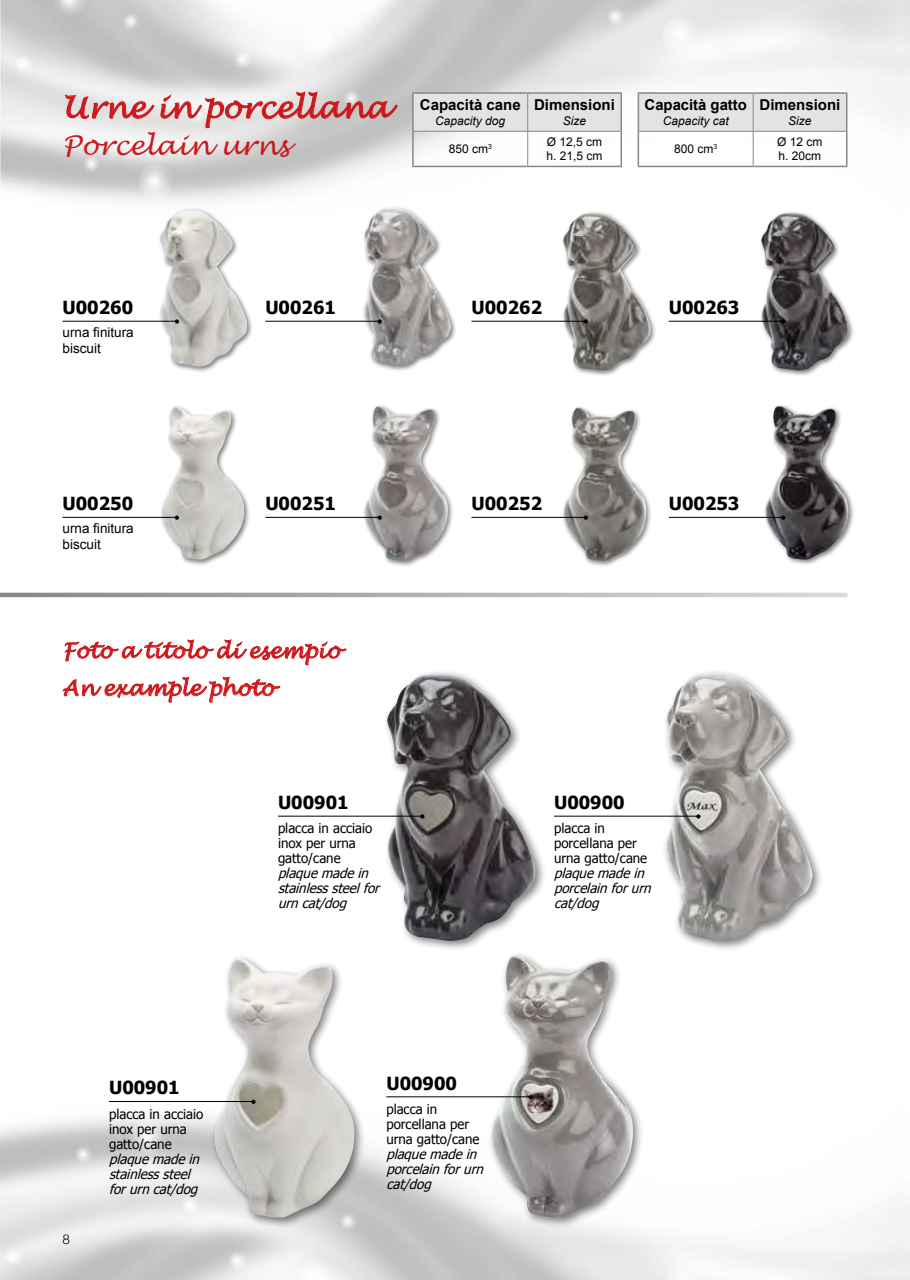
<style>
.page{position:relative;width:910px;height:1280px;background:#fff}
.page>*{position:absolute;margin:0;border:0;box-sizing:border-box;transform-origin:0 0}
.t1{font:italic 30px "Lucida Handwriting";color:#cd171a}
.t2{font:italic 27px "Lucida Handwriting";color:#cd171a}
.t3{font:italic 21px/37.5px "Lucida Handwriting";color:#cd171a}
.t4{font:700 18px "Tahoma";color:#000}
.t5{font:700 15px "Arial";color:#000}
.t6{font:italic 13.5px/15px "Tahoma";color:#000}
.t7{font:13.5px/15px "Tahoma";color:#000}
.t8{font:13.5px/16.2px "Arial";color:#000}
.t9{font:300 13.5px "Helvetica";color:#000}
.t10{font:12px/14.4px "Arial";color:#000}
.t11{font:italic 12px "Arial";color:#000}
</style>
<div class="page">
<svg style="left:64px;top:639px;width:283px;height:27px"></svg>
<svg style="left:62px;top:677px;width:219px;height:26px"></svg>
<div style="left:362px;top:404px;width:93px;height:163px;background:#000;opacity:.5"></div>
<img style="left:364px;top:406px;width:84px;height:155px">
<div style="left:759px;top:210px;width:96px;height:167px;background:#000;opacity:.5"></div>
<img style="left:761px;top:213px;width:88px;height:157px">
<div style="left:562px;top:405px;width:91px;height:162px;background:#000;opacity:.5"></div>
<img style="left:563px;top:407px;width:84px;height:154px">
<div style="left:763px;top:404px;width:92px;height:162px;background:#000;opacity:.5"></div>
<img style="left:764px;top:406px;width:85px;height:154px">
<div style="left:159px;top:404px;width:92px;height:162px;background:#000;opacity:.5"></div>
<img style="left:160px;top:406px;width:85px;height:154px">
<div style="left:158px;top:208px;width:96px;height:165px;background:#000;opacity:.5"></div>
<img style="left:160px;top:210px;width:88px;height:157px">
<svg style="left:65px;top:90px;width:333px;height:39px;background:#ddc5c5"></svg>
<hr style="left:63px;top:321px;width:113px;height:1px;background:#000">
<svg style="left:175px;top:319px;width:4px;height:5px"></svg>
<hr style="left:63px;top:517px;width:113px;height:1px;background:#000">
<svg style="left:175px;top:515px;width:4px;height:5px"></svg>
<div style="left:662px;top:669px;width:162px;height:283px;background:#000;opacity:.5"></div>
<img style="left:664px;top:673px;width:149px;height:268px">
<div style="left:382px;top:670px;width:165px;height:282px;background:#000;opacity:.5"></div>
<img style="left:387px;top:674px;width:149px;height:267px">
<hr style="left:278px;top:816px;width:144px;height:1px;background:#000">
<svg style="left:420px;top:814px;width:4px;height:4px"></svg>
<hr style="left:554px;top:816px;width:144px;height:1px;background:#000">
<svg style="left:696px;top:814px;width:4px;height:4px"></svg>
<div style="left:488px;top:951px;width:156px;height:278px;background:#000;opacity:.5"></div>
<img style="left:491px;top:956px;width:143px;height:261px">
<div style="left:210px;top:954px;width:156px;height:275px;background:#000;opacity:.5"></div>
<img style="left:212px;top:958px;width:144px;height:259px">
<hr style="left:109px;top:1101px;width:144px;height:1px;background:#000">
<hr style="left:386px;top:1096px;width:145px;height:1px;background:#000">
<svg style="left:529px;top:1095px;width:4px;height:4px"></svg>
<svg style="left:251px;top:1100px;width:5px;height:4px"></svg>
<div style="left:362px;top:205px;width:95px;height:167px;background:#000;opacity:.5"></div>
<img style="left:363px;top:208px;width:88px;height:158px">
<hr style="left:265px;top:321px;width:114px;height:1px;background:#000">
<svg style="left:378px;top:319px;width:4px;height:5px"></svg>
<hr style="left:265px;top:517px;width:114px;height:1px;background:#000">
<svg style="left:378px;top:515px;width:4px;height:5px"></svg>
<hr style="left:669px;top:321px;width:113px;height:1px;background:#000">
<svg style="left:781px;top:319px;width:4px;height:5px"></svg>
<hr style="left:669px;top:517px;width:113px;height:1px;background:#000">
<svg style="left:781px;top:515px;width:4px;height:5px"></svg>
<div style="left:561px;top:210px;width:96px;height:167px;background:#000;opacity:.5"></div>
<img style="left:563px;top:213px;width:88px;height:157px">
<hr style="left:471px;top:321px;width:114px;height:1px;background:#000">
<svg style="left:584px;top:319px;width:4px;height:5px"></svg>
<hr style="left:471px;top:517px;width:114px;height:1px;background:#000">
<svg style="left:584px;top:515px;width:4px;height:5px"></svg>
<svg style="left:0;top:593px;width:847px;height:4px;background:#b1b1b1"></svg>
<div style="left:639px;top:94px;width:207px;height:37px;background:#e3e3e3"></div>
<hr style="left:638px;top:92px;width:115px;height:2px;background:#878787">
<hr style="left:638px;top:94px;width:1px;height:37px;background:#878787">
<hr style="left:753px;top:92px;width:94px;height:2px;background:#878787">
<hr style="left:846px;top:94px;width:1px;height:37px;background:#878787">
<hr style="left:638px;top:131px;width:1px;height:35px;background:#878787">
<hr style="left:846px;top:131px;width:1px;height:35px;background:#878787">
<hr style="left:638px;top:166px;width:115px;height:1px;background:#878787">
<hr style="left:753px;top:166px;width:94px;height:1px;background:#878787">
<hr style="left:753px;top:94px;width:1px;height:37px;background:#878787">
<hr style="left:639px;top:131px;width:114px;height:1px;background:#878787">
<hr style="left:753px;top:131px;width:93px;height:1px;background:#878787">
<hr style="left:753px;top:132px;width:1px;height:34px;background:#878787">
<div style="left:414px;top:94px;width:206px;height:37px;background:#e3e3e3"></div>
<hr style="left:412px;top:92px;width:116px;height:2px;background:#878787">
<hr style="left:412px;top:94px;width:2px;height:37px;background:#878787">
<hr style="left:528px;top:92px;width:94px;height:2px;background:#878787">
<hr style="left:620px;top:94px;width:2px;height:37px;background:#878787">
<hr style="left:412px;top:131px;width:2px;height:35px;background:#878787">
<hr style="left:620px;top:131px;width:2px;height:35px;background:#878787">
<hr style="left:412px;top:166px;width:116px;height:1px;background:#878787">
<hr style="left:528px;top:166px;width:94px;height:1px;background:#878787">
<hr style="left:527px;top:94px;width:1px;height:37px;background:#878787">
<hr style="left:414px;top:131px;width:114px;height:1px;background:#878787">
<hr style="left:528px;top:131px;width:92px;height:1px;background:#878787">
<hr style="left:527px;top:132px;width:1px;height:34px;background:#878787">
<h1 class="t1" style="left:63px;top:89px;width:328px">Urne in porcellana</h1>
<h2 class="t2" style="left:63px;top:130px;width:228px">Porcelain urns</h2>
<p class="t5" style="left:420px;top:95px;width:102px">Capacità cane</p>
<p class="t11" style="left:435px;top:113px;width:72px">Capacity dog</p>
<p class="t5" style="left:534px;top:95px;width:82px">Dimensioni</p>
<p class="t11" style="left:563px;top:113px;width:25px">Size</p>
<p class="t10" style="left:449px;top:142px;width:45px">850 cm<sup>3</sup></p>
<p class="t10" style="left:546px;top:135px;width:58px">Ø 12,5 cm h. 21,5 cm</p>
<p class="t5" style="left:645px;top:95px;width:104px">Capacità gatto</p>
<p class="t11" style="left:663px;top:113px;width:68px">Capacity cat</p>
<p class="t5" style="left:759px;top:95px;width:82px">Dimensioni</p>
<p class="t11" style="left:788px;top:113px;width:25px">Size</p>
<p class="t10" style="left:674px;top:142px;width:45px">800 cm<sup>3</sup></p>
<p class="t10" style="left:777px;top:135px;width:47px">Ø 12 cm h. 20cm</p>
<h3 class="t4" style="left:63px;top:295px;width:72px">U00260</h3>
<p class="t8" style="left:63px;top:324px;width:73px">urna finitura biscuit</p>
<h3 class="t4" style="left:265px;top:295px;width:72px">U00261</h3>
<h3 class="t4" style="left:471px;top:295px;width:72px">U00262</h3>
<h3 class="t4" style="left:669px;top:295px;width:72px">U00263</h3>
<h3 class="t4" style="left:63px;top:491px;width:72px">U00250</h3>
<p class="t8" style="left:63px;top:520px;width:73px">urna finitura biscuit</p>
<h3 class="t4" style="left:265px;top:491px;width:72px">U00251</h3>
<h3 class="t3" style="left:63px;top:632px;width:279px">Foto a titolo di esempio<br>An example photo</h3>
<h3 class="t4" style="left:278px;top:790px;width:72px">U00901</h3>
<p class="t7" style="left:278px;top:820px;width:96px">placca in acciaio inox per urna gatto/cane</p>
<p class="t6" style="left:278px;top:865px;width:107px">plaquemadein stainlesssteelfor urncat/dog</p>
<h3 class="t4" style="left:471px;top:491px;width:72px">U00252</h3>
<h3 class="t4" style="left:669px;top:491px;width:72px">U00253</h3>
<h3 class="t4" style="left:554px;top:790px;width:72px">U00900</h3>
<p class="t7" style="left:554px;top:820px;width:95px">placca in porcellana per urna gatto/cane</p>
<p class="t6" style="left:554px;top:865px;width:102px">plaquemadein porcelainforurn cat/dog</p>
<p class="t9" style="left:63px;top:1228px;width:9px">8</p>
<h3 class="t4" style="left:109px;top:1075px;width:72px">U00901</h3>
<p class="t7" style="left:109px;top:1105px;width:96px">placca in acciaio inox per urna gatto/cane</p>
<p class="t6" style="left:109px;top:1150px;width:96px">plaquemadein stainlesssteel forurncat/dog</p>
<h3 class="t4" style="left:386px;top:1070px;width:72px">U00900</h3>
<p class="t7" style="left:386px;top:1101px;width:95px">placca in porcellana per urna gatto/cane</p>
<p class="t6" style="left:386px;top:1146px;width:102px">plaquemadein porcelainforurn cat/dog</p>
</div>
